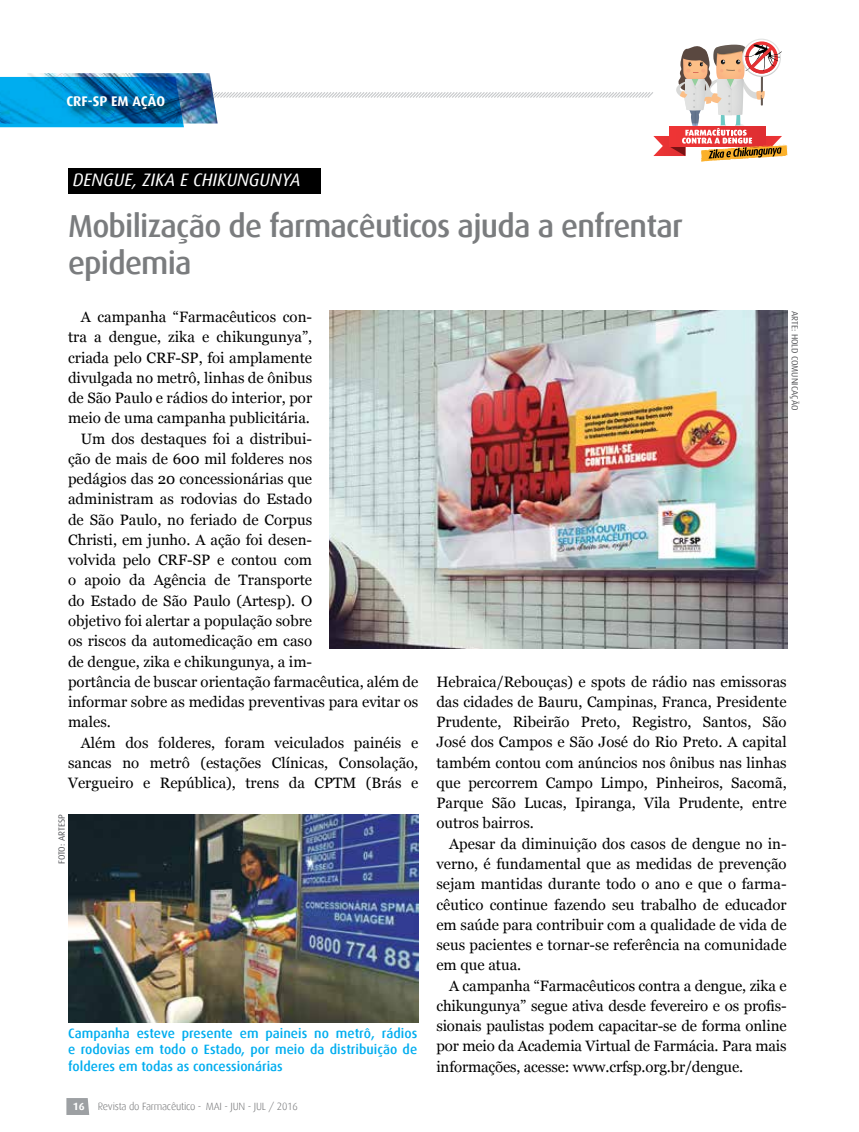
<style>
.page{position:relative;width:859px;height:1132px;background:#fff}
.page>*{position:absolute;margin:0;border:0;box-sizing:border-box;transform-origin:0 0}
.t1{font:500 31.8px/37.5px "Dax";letter-spacing:-.025em;color:#7a7c7e}
.t2{font:italic 18px "Dax";color:#fff}
.t3{font:15px/20.2px "Georgia";color:#000;text-align:justify}
.t4{font:700 13.95px "Dax";color:#fff}
.t5{font:500 13.5px/16.2px "Dax";color:#00adef;text-align:justify}
.t6{font:300 10.5px "Dax";letter-spacing:-.02em;color:#6d6e70}
.t7{font:700 10.5px "Dax";color:#fff}
.t8{font:9px "Dax";letter-spacing:-.005em;color:#57585b}
</style>
<div class="page">
<svg style="left:66px;top:1098px;width:23px;height:16px"></svg>
<div style="left:69px;top:168px;width:252px;height:25px;background:#000"></div>
<img style="left:68px;top:814px;width:350px;height:207px">
<img style="left:329px;top:310px;width:459px;height:338px">
<svg style="left:0;top:39px;width:788px;height:123px"></svg>
<p class="t4" style="left:66px;top:93px;width:100px">CRF-SP EM AÇÃO</p>
<p class="t2" style="left:73px;top:170px;width:229px">DENGUE, ZIKA E CHIKUNGUNYA</p>
<h1 class="t1" style="left:68px;top:207px;width:616px">Mobilização de farmacêuticos ajuda a enfrentar epidemia</h1>
<p class="t3" style="left:81px;top:307px;width:233px">A campanha “Farmacêuticos con-</p>
<p class="t3" style="left:68px;top:327px;width:246px">tra a dengue, zika e chikungunya”,</p>
<p class="t3" style="left:68px;top:347px;width:246px">criada pelo CRF-SP, foi amplamente</p>
<p class="t3" style="left:68px;top:368px;width:246px">divulgada no metrô, linhas de ônibus</p>
<p class="t3" style="left:68px;top:388px;width:246px">de São Paulo e rádios do interior, por</p>
<p class="t3" style="left:68px;top:408px;width:243px">meio de uma campanha publicitária.</p>
<p class="t3" style="left:81px;top:428px;width:233px">Um dos destaques foi a distribui-</p>
<p class="t3" style="left:68px;top:449px;width:246px">ção de mais de 600 mil folderes nos</p>
<p class="t3" style="left:68px;top:469px;width:246px">pedágios das 20 concessionárias que</p>
<p class="t3" style="left:68px;top:489px;width:246px">administram as rodovias do Estado</p>
<p class="t3" style="left:68px;top:509px;width:246px">de São Paulo, no feriado de Corpus</p>
<p class="t3" style="left:68px;top:530px;width:246px">Christi, em junho. A ação foi desen-</p>
<p class="t3" style="left:68px;top:550px;width:246px">volvida pelo CRF-SP e contou com</p>
<p class="t3" style="left:68px;top:570px;width:246px">o apoio da Agência de Transporte</p>
<p class="t3" style="left:68px;top:590px;width:246px">do Estado de São Paulo (Artesp). O</p>
<p class="t3" style="left:68px;top:611px;width:246px">objetivo foi alertar a população sobre</p>
<p class="t3" style="left:68px;top:631px;width:246px">os riscos da automedicação em caso</p>
<p class="t3" style="left:68px;top:651px;width:246px">de dengue, zika e chikungunya, a im-</p>
<p class="t3" style="left:68px;top:671px;width:352px">portância de buscar orientação farmacêutica, além de</p>
<p class="t3" style="left:68px;top:692px;width:352px">informar sobre as medidas preventivas para evitar os</p>
<p class="t3" style="left:68px;top:712px;width:44px">males.</p>
<p class="t3" style="left:81px;top:732px;width:339px">Além dos folderes, foram veiculados painéis e</p>
<p class="t3" style="left:68px;top:752px;width:352px">sancas no metrô (estações Clínicas, Consolação,</p>
<p class="t3" style="left:68px;top:773px;width:352px">Vergueiro e República), trens da CPTM (Brás e</p>
<p class="t8" style="left:800px;top:310px;width:100px;rotate:90deg">arte: hold comunicação</p>
<p class="t3" style="left:436px;top:671px;width:352px">Hebraica/Rebouças) e spots de rádio nas emissoras das cidades de Bauru, Campinas, Franca, Presidente Prudente, Ribeirão Preto, Registro, Santos, São José dos Campos e São José do Rio Preto. A capital também contou com anúncios nos ônibus nas linhas que percorrem Campo Limpo, Pinheiros, Sacomã, Parque São Lucas, Ipiranga, Vila Prudente, entre outros bairros.</p>
<p class="t3" style="left:436px;top:833px;width:352px;text-indent:13px">Apesar da diminuição dos casos de dengue no in&shy;verno, é fundamental que as medidas de prevenção sejam mantidas durante todo o ano e que o farma&shy;cêutico continue fazendo seu trabalho de educador em saúde para contribuir com a qualidade de vida de seus pacientes e tornar-se referência na comunidade em que atua.</p>
<p class="t3" style="left:436px;top:975px;width:352px;text-indent:13px">A campanha “Farmacêuticos contra a dengue, zika e chikungunya” segue ativa desde fevereiro e os profis&shy;sionais paulistas podem capacitar-se de forma online por meio da Academia Virtual de Farmácia. Para mais informações, acesse: www.crfsp.org.br/dengue.</p>
<p class="t8" style="left:57px;top:864px;width:51px;rotate:-90deg">FOTO: artesp</p>
<p class="t5" style="left:68px;top:1025px;width:351px">Campanha esteve presente em paineis no metrô, rádios e rodovias em todo o Estado, por meio da distribuição de folderes em todas as concessionárias</p>
<p class="t7" style="left:73px;top:1099px;width:13px">16</p>
<p class="t6" style="left:98px;top:1099px;width:201px">Revista do Farmacêutico - MAI - JUN - JUL / 2016</p>
</div>
